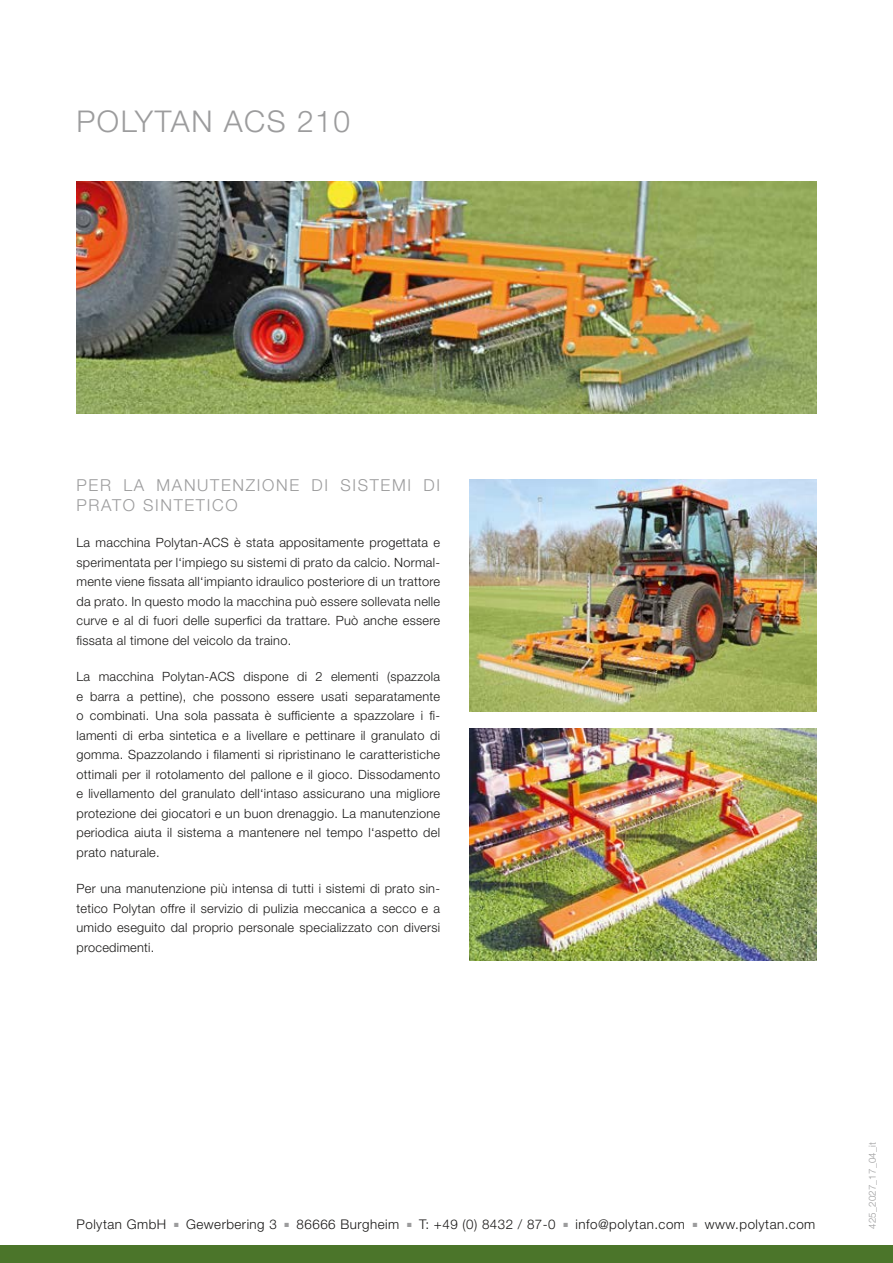
<style>
.page{position:relative;width:893px;height:1263px;background:#fff}
.page>*{position:absolute;margin:0;border:0;box-sizing:border-box;transform-origin:0 0}
.t1{font:300 30px "Helvetica Neue LT Std";letter-spacing:.05em;color:#9c9c9d}
.t2{font:300 16.5px/19.5px "Helvetica Neue LT Std";letter-spacing:.1em;color:#9c9c9d}
.t3{font:300 13.35px "Helvetica Neue LT Std";letter-spacing:.035em;color:#181716}
.t4{font:300 12.75px/19.5px "Helvetica Neue LT Std";letter-spacing:.02em;color:#181716;text-align:justify}
.t5{font:300 9.75px "Helvetica Neue LT Std";letter-spacing:.02em;color:#9c9c9d}
</style>
<div class="page">
<div style="left:0;top:1246px;width:893px;height:17px;background:#4b752a"></div>
<img style="left:77px;top:182px;width:739px;height:232px">
<img style="left:470px;top:728px;width:346px;height:232px">
<img style="left:470px;top:480px;width:346px;height:231px">
<h1 class="t1" style="left:77px;top:103px;width:275px">POLYTAN ACS 210</h1>
<p class="t2" style="left:77px;top:475px;width:365px">PER LA MANUTENZIONE DI SISTEMI DI<br>PRATO SINTETICO</p>
<p class="t4" style="left:77px;top:533px;width:365px">La macchina Polytan-ACS è stata appositamente progettata e sperimentata per l‘impiego su sistemi di prato da calcio. Normal&shy;mente viene fissata all‘impianto idraulico posteriore di un trattore da prato. In questo modo la macchina può essere sollevata nelle curve e al di fuori delle superfici da trattare. Può anche essere fissata al timone del veicolo da traino.</p>
<p class="t4" style="left:77px;top:667px;width:365px">La macchina Polytan-ACS dispone di 2 elementi (spazzola e barra a pettine), che possono essere usati separatamente o combinati. Una sola passata è sufficiente a spazzolare i fi&shy;lamenti di erba sintetica e a livellare e pettinare il granulato di gomma. Spazzolando i filamenti si ripristinano le caratteristiche ottimali per il rotolamento del pallone e il gioco. Dissodamento e livellamento del granulato dell‘intaso assicurano una migliore protezione dei giocatori e un buon drenaggio. La manutenzione periodica aiuta il sistema a mantenere nel tempo l‘aspetto del prato naturale.</p>
<p class="t4" style="left:77px;top:879px;width:365px">Per una manutenzione più intensa di tutti i sistemi di prato sin&shy;tetico Polytan offre il servizio di pulizia meccanica a secco e a umido eseguito dal proprio personale specializzato con diversi procedimenti.</p>
<p class="t3" style="left:77px;top:1216px;width:91px">Polytan GmbH</p>
<p class="t3" style="left:174px;top:1216px;width:104px"><sup>■</sup> Gewerbering 3</p>
<p class="t3" style="left:285px;top:1216px;width:116px"><sup>■</sup> 86666 Burgheim</p>
<p class="t3" style="left:407px;top:1216px;width:150px"><sup>■</sup> T: +49 (0) 8432 / 87-0</p>
<p class="t3" style="left:563px;top:1216px;width:123px"><sup>■</sup> info@polytan.com</p>
<p class="t3" style="left:693px;top:1216px;width:124px"><sup>■</sup> www.polytan.com</p>
<p class="t5" style="left:866px;top:1229px;width:88px;rotate:-90deg">425_2027_17_04_it</p>
</div>
